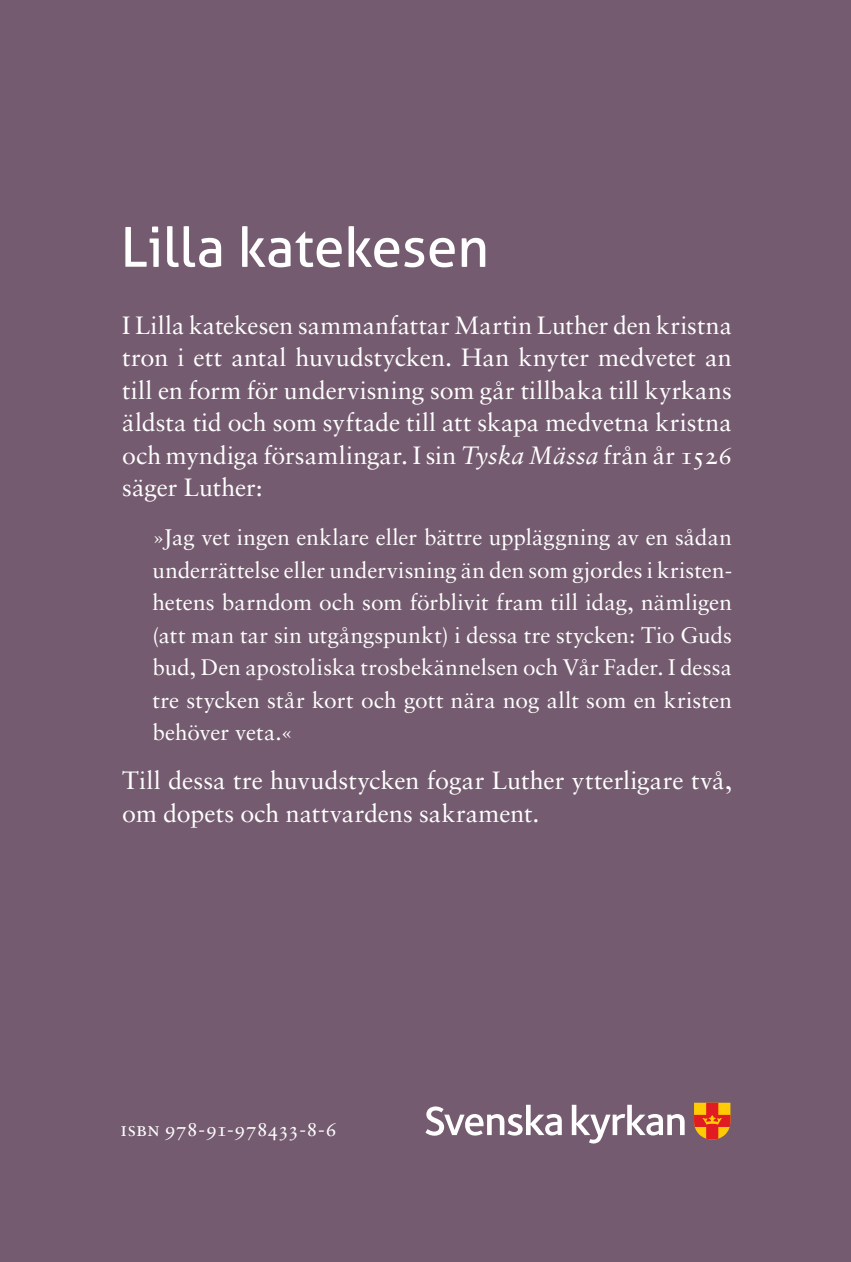
<style>
.page{position:relative;width:851px;height:1262px;background:#fff}
.page>*{position:absolute;margin:0;border:0;box-sizing:border-box;transform-origin:0 0}
.t1{font:55px "Aller";letter-spacing:-.005em;color:#fff}
.t2{font:25px/32.5px "Sabon";color:#fff;text-align:justify}
.t3{font:22.5px/32.5px "Sabon";letter-spacing:.005em;color:#fff;text-align:justify}
.t4{font:20px "Sabon Roman SC";letter-spacing:-.005em;color:#fff}
.s1{font-style:italic}
.s2{font-family:"Sabon Roman SC"}
</style>
<div class="page">
<div style="left:0;top:0;width:850px;height:1261px;background:#745b6f"></div>
<svg style="left:425px;top:1104px;width:136px;height:31px"></svg>
<svg style="left:571px;top:1104px;width:113px;height:39px"></svg>
<svg style="left:694px;top:1102px;width:36px;height:37px"></svg>
<h1 class="t1" style="left:120px;top:214px;width:370px">Lilla katekesen</h1>
<p class="t2" style="left:122px;top:309px;width:611px">I Lilla katekesen sammanfattar Martin Luther den kristna tron i ett antal huvudstycken. Han knyter medvetet an till en form för undervisning som går tillbaka till kyrkans äldsta tid och som syftade till att skapa medvetna kristna och myndiga församlingar. I sin <span class="s1">Tyska Mässa</span> från år <span class="s2">1526 </span>säger Luther:</p>
<p class="t3" style="left:152px;top:521px;width:581px">»Jag vet ingen enklare eller bättre uppläggning av en sådan underrättelse eller undervisning än den som gjordes i kristen&shy;hetens barndom och som förblivit fram till idag, nämligen (att man tar sin utgångspunkt) i dessa tre stycken: Tio Guds bud, Den apostoliska trosbekännelsen och Vår Fader. I dessa tre stycken står kort och gott nära nog allt som en kristen behöver veta.«</p>
<p class="t2" style="left:122px;top:764px;width:611px">Till dessa tre huvudstycken fogar Luther ytterligare två, om dopets och nattvardens sakrament.</p>
<p class="t4" style="left:120px;top:1117px;width:217px">isbn 978-91-978433-8-6</p>
</div>
